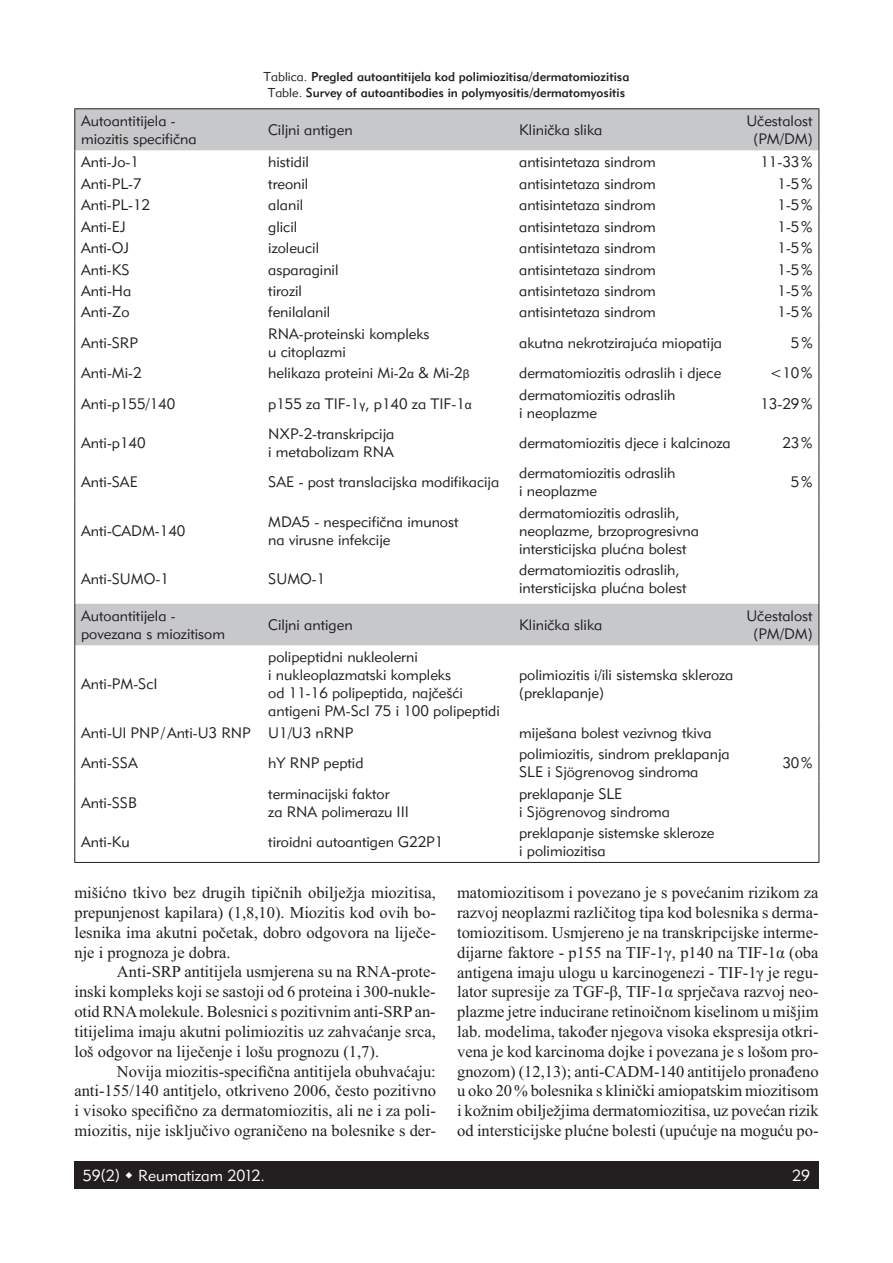
<style>
.page{position:relative;width:893px;height:1263px;background:#fff}
.page>*{position:absolute;margin:0;border:0;box-sizing:border-box;transform-origin:0 0}
.t1{font:16.5px/19.8px "Times New Roman";color:#231f20;text-align:justify}
.t2{font:15.75px "Geometric 415 BT Lite A";color:#fff}
.t3{font:15px/18px "Geometric 415 BT Lite A";color:#231f20}
.t4{font:12.75px/15.3px "Geometric 415 BT Medium A";color:#231f20;text-align:center}
.s1{font-family:"Geometric 415 BT Lite A"}
.s2{font-family:"Arial";font-size:12px}
</style>
<div class="page">
<div style="left:74px;top:1161px;width:745px;height:27px;background:#231f20"></div>
<svg style="left:75px;top:109px;width:744px;height:536px"></svg>
<hr style="left:74px;top:109px;width:1px;height:41px;background:#231f20">
<hr style="left:81px;top:108px;width:738px;height:1px;background:#231f20">
<hr style="left:819px;top:109px;width:1px;height:41px;background:#231f20">
<svg style="left:74px;top:150px;width:1px;height:172px"></svg>
<svg style="left:819px;top:150px;width:1px;height:172px"></svg>
<hr style="left:74px;top:322px;width:1px;height:39px;background:#231f20">
<hr style="left:819px;top:322px;width:1px;height:39px;background:#231f20">
<svg style="left:74px;top:361px;width:1px;height:21px"></svg>
<svg style="left:819px;top:361px;width:1px;height:21px"></svg>
<hr style="left:74px;top:382px;width:1px;height:40px;background:#231f20">
<hr style="left:819px;top:382px;width:1px;height:40px;background:#231f20">
<hr style="left:74px;top:422px;width:1px;height:39px;background:#231f20">
<hr style="left:819px;top:422px;width:1px;height:39px;background:#231f20">
<hr style="left:74px;top:461px;width:1px;height:40px;background:#231f20">
<hr style="left:819px;top:461px;width:1px;height:40px;background:#231f20">
<hr style="left:74px;top:501px;width:1px;height:57px;background:#231f20">
<hr style="left:819px;top:501px;width:1px;height:57px;background:#231f20">
<hr style="left:74px;top:558px;width:1px;height:46px;background:#231f20">
<hr style="left:819px;top:558px;width:1px;height:46px;background:#231f20">
<hr style="left:74px;top:604px;width:1px;height:41px;background:#231f20">
<hr style="left:819px;top:604px;width:1px;height:41px;background:#231f20">
<hr style="left:74px;top:645px;width:1px;height:76px;background:#231f20">
<hr style="left:819px;top:645px;width:1px;height:76px;background:#231f20">
<svg style="left:74px;top:721px;width:1px;height:21px"></svg>
<svg style="left:819px;top:721px;width:1px;height:21px"></svg>
<hr style="left:74px;top:742px;width:1px;height:39px;background:#231f20">
<hr style="left:819px;top:742px;width:1px;height:39px;background:#231f20">
<hr style="left:74px;top:781px;width:1px;height:40px;background:#231f20">
<hr style="left:819px;top:781px;width:1px;height:40px;background:#231f20">
<hr style="left:74px;top:821px;width:1px;height:41px;background:#231f20">
<hr style="left:819px;top:821px;width:1px;height:41px;background:#231f20">
<hr style="left:74px;top:862px;width:745px;height:1px;background:#231f20">
<p class="t4" style="left:264px;top:69px;width:367px"><span class="s1">Tablica.</span> Pregled autoantitijela kod polimiozitisa/dermatomiozitisa<br><span class="s1">Table.</span> Survey of autoantibodies in polymyositis/dermatomyositis</p>
<p class="t3" style="left:81px;top:111px;width:117px">Autoantitijela - miozitis specifična</p>
<p class="t3" style="left:268px;top:120px;width:86px">Ciljni antigen</p>
<p class="t3" style="left:519px;top:120px;width:85px">Klinička slika</p>
<p class="t3" style="left:746px;top:111px;width:68px;text-align:center">Učestalost (PM/DM)</p>
<p class="t3" style="left:81px;top:153px;width:59px">Anti-Jo-1</p>
<p class="t3" style="left:268px;top:153px;width:42px">histidil</p>
<p class="t3" style="left:519px;top:153px;width:138px">antisintetaza sindrom</p>
<p class="t3" style="left:760px;top:153px;width:54px">11-33 %</p>
<p class="t3" style="left:81px;top:174px;width:62px">Anti-PL-7</p>
<p class="t3" style="left:268px;top:174px;width:42px">treonil</p>
<p class="t3" style="left:519px;top:174px;width:138px">antisintetaza sindrom</p>
<p class="t3" style="left:777px;top:174px;width:37px">1-5 %</p>
<p class="t3" style="left:81px;top:196px;width:70px">Anti-PL-12</p>
<p class="t3" style="left:268px;top:196px;width:36px">alanil</p>
<p class="t3" style="left:519px;top:196px;width:138px">antisintetaza sindrom</p>
<p class="t3" style="left:777px;top:196px;width:37px">1-5 %</p>
<p class="t3" style="left:81px;top:217px;width:46px">Anti-EJ</p>
<p class="t3" style="left:268px;top:217px;width:30px">glicil</p>
<p class="t3" style="left:519px;top:217px;width:138px">antisintetaza sindrom</p>
<p class="t3" style="left:777px;top:217px;width:37px">1-5 %</p>
<p class="t3" style="left:81px;top:239px;width:49px">Anti-OJ</p>
<p class="t3" style="left:268px;top:239px;width:52px">izoleucil</p>
<p class="t3" style="left:519px;top:239px;width:138px">antisintetaza sindrom</p>
<p class="t3" style="left:777px;top:239px;width:37px">1-5 %</p>
<p class="t3" style="left:81px;top:260px;width:50px">Anti-KS</p>
<p class="t3" style="left:268px;top:260px;width:72px">asparaginil</p>
<p class="t3" style="left:519px;top:260px;width:138px">antisintetaza sindrom</p>
<p class="t3" style="left:777px;top:260px;width:37px">1-5 %</p>
<p class="t3" style="left:81px;top:281px;width:52px">Anti-Ha</p>
<p class="t3" style="left:268px;top:281px;width:35px">tirozil</p>
<p class="t3" style="left:519px;top:281px;width:138px">antisintetaza sindrom</p>
<p class="t3" style="left:777px;top:281px;width:37px">1-5 %</p>
<p class="t3" style="left:81px;top:303px;width:50px">Anti-Zo</p>
<p class="t3" style="left:268px;top:303px;width:64px">fenilalanil</p>
<p class="t3" style="left:519px;top:303px;width:138px">antisintetaza sindrom</p>
<p class="t3" style="left:777px;top:303px;width:37px">1-5 %</p>
<p class="t3" style="left:81px;top:333px;width:58px">Anti-SRP</p>
<p class="t3" style="left:268px;top:324px;width:163px">RNA-proteinski kompleks u citoplazmi</p>
<p class="t3" style="left:519px;top:333px;width:204px">akutna nekrotzirajuća miopatija</p>
<p class="t3" style="left:791px;top:333px;width:23px">5 %</p>
<p class="t3" style="left:81px;top:364px;width:62px">Anti-Mi-2</p>
<p class="t3" style="left:268px;top:364px;width:203px">helikaza proteini Mi-2<span class="s2">α</span> &amp; Mi-2<span class="s2">β</span></p>
<p class="t3" style="left:519px;top:364px;width:204px">dermatomiozitis odraslih i djece</p>
<p class="t3" style="left:770px;top:364px;width:44px">&lt;10 %</p>
<p class="t3" style="left:81px;top:394px;width:96px">Anti-p155/140</p>
<p class="t3" style="left:268px;top:394px;width:205px">p155 za TIF-1<span class="s2">γ</span>, p140 za TIF-1<span class="s2">α</span></p>
<p class="t3" style="left:519px;top:385px;width:158px">dermatomiozitis odraslih i neoplazme</p>
<p class="t3" style="left:760px;top:394px;width:54px">13-29 %</p>
<p class="t3" style="left:81px;top:433px;width:66px">Anti-p140</p>
<p class="t3" style="left:268px;top:424px;width:127px">NXP-2-transkripcija i metabolizam RNA</p>
<p class="t3" style="left:519px;top:433px;width:213px">dermatomiozitis djece i kalcinoza</p>
<p class="t3" style="left:782px;top:433px;width:32px">23 %</p>
<p class="t3" style="left:81px;top:473px;width:58px">Anti-SAE</p>
<p class="t3" style="left:268px;top:473px;width:232px">SAE - post translacijska modifikacija</p>
<p class="t3" style="left:519px;top:464px;width:158px">dermatomiozitis odraslih i neoplazme</p>
<p class="t3" style="left:791px;top:473px;width:23px">5 %</p>
<p class="t3" style="left:81px;top:521px;width:106px">Anti-CADM-140</p>
<p class="t3" style="left:268px;top:512px;width:192px">MDA5 - nespecifična imunost na virusne infekcije</p>
<p class="t3" style="left:519px;top:503px;width:181px">dermatomiozitis odraslih, neoplazme, brzoprogresivna intersticijska plućna bolest</p>
<p class="t3" style="left:81px;top:570px;width:89px">Anti-SUMO-1</p>
<p class="t3" style="left:268px;top:570px;width:59px">SUMO-1</p>
<p class="t3" style="left:519px;top:561px;width:169px">dermatomiozitis odraslih, intersticijska plućna bolest</p>
<p class="t3" style="left:81px;top:606px;width:145px">Autoantitijela - povezana s miozitisom</p>
<p class="t3" style="left:268px;top:615px;width:86px">Ciljni antigen</p>
<p class="t3" style="left:519px;top:615px;width:85px">Klinička slika</p>
<p class="t3" style="left:746px;top:606px;width:68px;text-align:center">Učestalost (PM/DM)</p>
<p class="t3" style="left:81px;top:675px;width:78px">Anti-PM-ScI</p>
<p class="t3" style="left:268px;top:648px;width:233px">polipeptidni nukleolerni<br>i nukleoplazmatski kompleks<br>od 11-16 polipeptida, najčešći antigeni PM-ScI 75 i 100 polipeptidi</p>
<p class="t3" style="left:519px;top:666px;width:216px">polimiozitis i/ili sistemska skleroza (preklapanje)</p>
<p class="t3" style="left:81px;top:723px;width:274px">Anti-Ul PNP / Anti-U3 RNP U1/U3 nRNP</p>
<p class="t3" style="left:519px;top:723px;width:194px">miješana bolest vezivnog tkiva</p>
<p class="t3" style="left:81px;top:754px;width:58px">Anti-SSA</p>
<p class="t3" style="left:268px;top:754px;width:97px">hY RNP peptid</p>
<p class="t3" style="left:519px;top:745px;width:212px">polimiozitis, sindrom preklapanja<br>SLE i Sjögrenovog sindroma</p>
<p class="t3" style="left:782px;top:754px;width:32px">30 %</p>
<p class="t3" style="left:81px;top:793px;width:57px">Anti-SSB</p>
<p class="t3" style="left:268px;top:784px;width:142px">terminacijski faktor<br>za RNA polimerazu III</p>
<p class="t3" style="left:519px;top:784px;width:152px">preklapanje SLE<br>i Sjögrenovog sindroma</p>
<p class="t3" style="left:81px;top:833px;width:50px">Anti-Ku</p>
<p class="t3" style="left:268px;top:833px;width:177px">tiroidni autoantigen G22P1</p>
<p class="t3" style="left:519px;top:824px;width:197px">preklapanje sistemske skleroze i polimiozitisa</p>
<p class="t1" style="left:74px;top:882px;width:363px">mišićno tkivo bez drugih tipičnih obilježja miozitisa, prepunjenost kapilara) (1,8,10). Miozitis kod ovih bo&shy;lesnika ima akutni početak, dobro odgovora na liječe&shy;nje i prognoza je dobra.</p>
<p class="t1" style="left:74px;top:962px;width:363px;text-indent:43px">Anti-SRP antitijela usmjerena su na RNA-prote&shy;inski kompleks koji se sastoji od 6 proteina i 300-nukle&shy;otid RNA molekule. Bolesnici s pozitivnim anti-SRP an&shy;titijelima imaju akutni polimiozitis uz zahvaćanje srca, loš odgovor na liječenje i lošu prognozu (1,7).</p>
<p class="t1" style="left:74px;top:1061px;width:363px;text-indent:43px">Novija miozitis-specifična antitijela obuhvaćaju: anti-155/140 antitjelo, otkriveno 2006, često pozitivno i visoko specifično za dermatomiozitis, ali ne i za poli&shy;miozitis, nije isključivo ograničeno na bolesnike s der-</p>
<p class="t1" style="left:457px;top:882px;width:363px">matomiozitisom i povezano je s povećanim rizikom za razvoj neoplazmi različitog tipa kod bolesnika s derma&shy;tomiozitisom. Usmjereno je na transkripcijske interme&shy;dijarne faktore - p155 na TIF-1γ, p140 na TIF-1α (oba antigena imaju ulogu u karcinogenezi - TIF-1γ je regu&shy;lator supresije za TGF-β, TIF-1α sprječava razvoj neo&shy;plazme jetre inducirane retinoičnom kiselinom u mišjim lab. modelima, također njegova visoka ekspresija otkri&shy;vena je kod karcinoma dojke i povezana je s lošom pro&shy;gnozom) (12,13); anti-CADM-140 antitijelo pronađeno u oko 20 % bolesnika s klinički amiopatskim miozitisom i kožnim obilježjima dermatomiozitisa, uz povećan rizik od intersticijske plućne bolesti (upućuje na moguću po-</p>
<p class="t2" style="left:83px;top:1166px;width:184px">59(2) Reumatizam 2012.</p>
<p class="t2" style="left:792px;top:1166px;width:19px">29</p>
</div>
